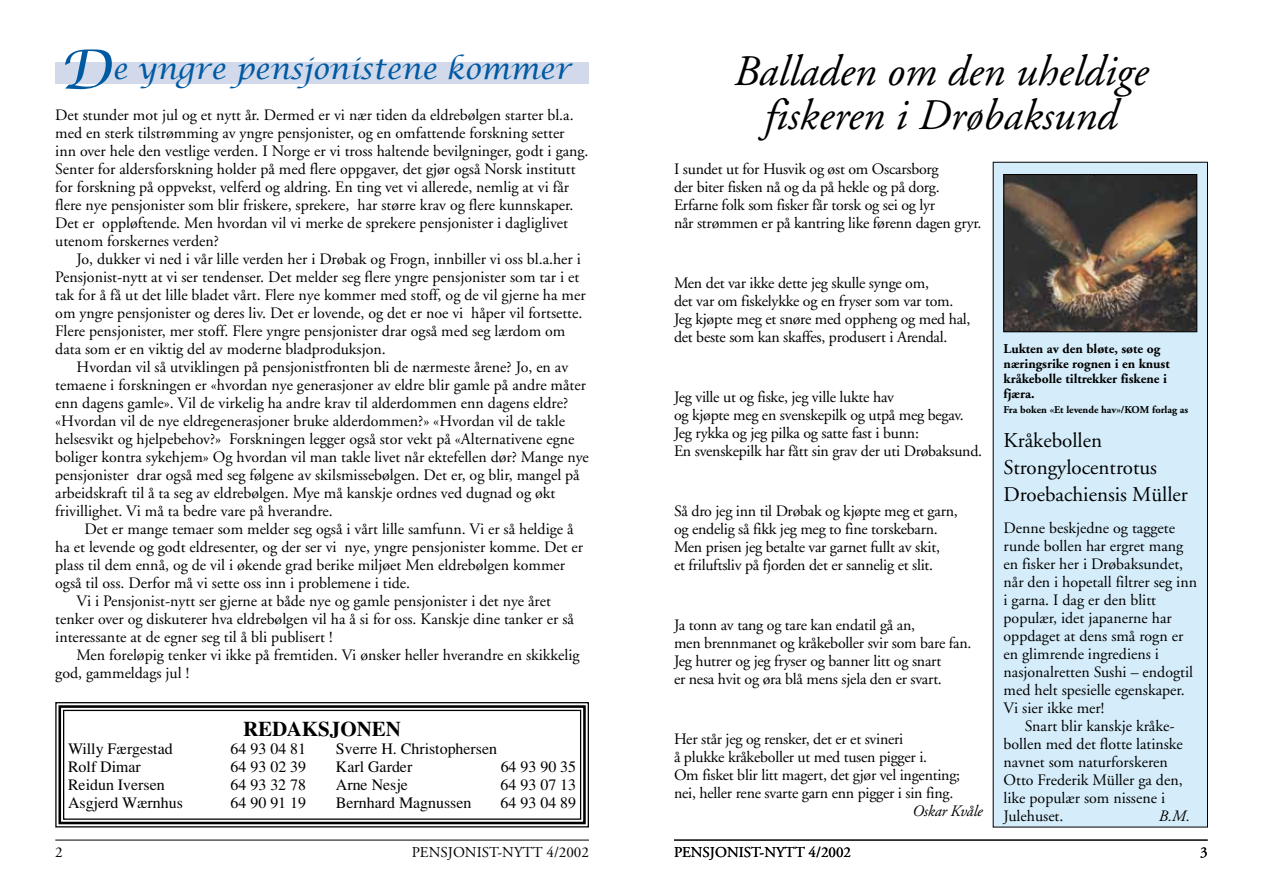
<style>
.page{position:relative;width:1263px;height:893px;background:#fff}
.page>*{position:absolute;margin:0;border:0;box-sizing:border-box;transform-origin:0 0}
.t1{font:italic 43.5px/43.5px "Adobe Garamond";color:#000;text-align:center}
.t2{font:italic 28.5px "Lucida Calligraphy";color:#005aa1}
.t3{font:21px/27px "Adobe Garamond";color:#000}
.t4{font:700 21px "Times";color:#000}
.t5{font:15.9px/18px "Adobe Garamond";color:#000}
.t6{font:15.9px "Times";color:#000}
.t7{font:italic 15.9px "Adobe Garamond";letter-spacing:-.015em;color:#000}
.t8{font:15px "Adobe Garamond";color:#000}
.t9{font:700 13.5px/15px "Adobe Garamond";color:#000}
.t10{font:700 10.5px "Adobe Garamond";color:#000}
.s1{font-size:54px}
</style>
<div class="page">
<div style="left:993px;top:162px;width:214px;height:665px;background:#d5edfa"></div>
<div style="left:993px;top:162px;width:215px;height:665px;border:1px solid #000"></div>
<hr style="left:674px;top:840px;width:534px;height:1px;background:#000">
<hr style="left:55px;top:840px;width:534px;height:1px;background:#000">
<svg style="left:55px;top:702px;width:534px;height:126px"></svg>
<div style="left:58px;top:705px;width:528px;height:119px;border:3px solid #000"></div>
<div style="left:63px;top:710px;width:518px;height:110px;border:1px solid #000"></div>
<div style="left:55px;top:63px;width:534px;height:21px;background:#d2d9eb"></div>
<img style="left:1005px;top:176px;width:190px;height:154px">
<div style="left:1003px;top:174px;width:194px;height:158px;border:1px solid #000"></div>
<h2 class="t2" style="left:60px;top:52px;width:513px"><span class="s1">D</span>e yngre pensjonistene kommer</h2>
<p class="t5" style="left:55px;top:106px;width:535px">Det stunder mot jul og et nytt år. Dermed er vi nær tiden da eldrebølgen starter bl.a. med en sterk tilstrømming av yngre pensjonister, og en omfattende forskning setter inn over hele den vestlige verden. I Norge er vi tross haltende bevilgninger, godt i gang.<br>Senter for aldersforskning holder på med flere oppgaver, det gjør også Norsk institutt for forskning på oppvekst, velferd og aldring. En ting vet vi allerede, nemlig at vi får flere nye pensjonister som blir friskere, sprekere, har større krav og flere kunnskaper.<br>Det er oppløftende. Men hvordan vil vi merke de sprekere pensjonister i dagliglivet utenom forskernes verden?</p>
<p class="t5" style="left:55px;top:250px;width:532px;text-indent:21px">Jo, dukker vi ned i vår lille verden her i Drøbak og Frogn, innbiller vi oss bl.a.her i Pensjonist-nytt at vi ser tendenser. Det melder seg flere yngre pensjonister som tar i et tak for å få ut det lille bladet vårt. Flere nye kommer med stoff, og de vil gjerne ha mer om yngre pensjonister og deres liv. Det er lovende, og det er noe vi håper vil fortsette.<br>Flere pensjonister, mer stoff. Flere yngre pensjonister drar også med seg lærdom om data som er en viktig del av moderne bladproduksjon.</p>
<p class="t5" style="left:55px;top:358px;width:535px;text-indent:21px">Hvordan vil så utviklingen på pensjonistfronten bli de nærmeste årene? Jo, en av temaene i forskningen er «hvordan nye generasjoner av eldre blir gamle på andre måter enn dagens gamle». Vil de virkelig ha andre krav til alderdommen enn dagens eldre? «Hvordan vil de nye eldregenerasjoner bruke alderdommen?» «Hvordan vil de takle helsesvikt og hjelpebehov?» Forskningen legger også stor vekt på «Alternativene egne boliger kontra sykehjem» Og hvordan vil man takle livet når ektefellen dør? Mange nye pensjonister drar også med seg følgene av skilsmissebølgen. Det er, og blir, mangel på arbeidskraft til å ta seg av eldrebølgen. Mye må kanskje ordnes ved dugnad og økt frivillighet. Vi må ta bedre vare på hverandre.</p>
<p class="t5" style="left:84px;top:520px;width:491px">Det er mange temaer som melder seg også i vårt lille samfunn. Vi er så heldige å</p>
<p class="t5" style="left:55px;top:538px;width:529px">ha et levende og godt eldresenter, og der ser vi nye, yngre pensjonister komme. Det er</p>
<p class="t5" style="left:55px;top:556px;width:511px">plass til dem ennå, og de vil i økende grad berike miljøet Men eldrebølgen kommer</p>
<p class="t5" style="left:55px;top:574px;width:356px">også til oss. Derfor må vi sette oss inn i problemene i tide.</p>
<p class="t5" style="left:77px;top:592px;width:476px">Vi i Pensjonist-nytt ser gjerne at både nye og gamle pensjonister i det nye året</p>
<p class="t5" style="left:55px;top:610px;width:520px">tenker over og diskuterer hva eldrebølgen vil ha å si for oss. Kanskje dine tanker er så</p>
<p class="t5" style="left:55px;top:628px;width:279px">interessante at de egner seg til å bli publisert !</p>
<p class="t5" style="left:77px;top:646px;width:505px">Men foreløpig tenker vi ikke på fremtiden. Vi ønsker heller hverandre en skikkelig</p>
<p class="t5" style="left:55px;top:664px;width:135px">god, gammeldags jul !</p>
<h3 class="t4" style="left:243px;top:717px;width:159px">REDAKSJONEN</h3>
<p class="t6" style="left:68px;top:740px;width:106px">Willy Færgestad</p>
<p class="t6" style="left:231px;top:740px;width:77px">64 93 04 81</p>
<p class="t6" style="left:336px;top:740px;width:163px">Sverre H. Christophersen</p>
<p class="t6" style="left:68px;top:758px;width:74px">Rolf Dimar</p>
<p class="t6" style="left:231px;top:758px;width:77px">64 93 02 39</p>
<p class="t6" style="left:336px;top:758px;width:78px">Karl Garder</p>
<p class="t6" style="left:501px;top:758px;width:77px">64 93 90 35</p>
<p class="t6" style="left:68px;top:776px;width:98px">Reidun Iversen</p>
<p class="t6" style="left:231px;top:776px;width:77px">64 93 32 78</p>
<p class="t6" style="left:336px;top:776px;width:73px">Arne Nesje</p>
<p class="t6" style="left:501px;top:776px;width:77px">64 93 07 13</p>
<p class="t6" style="left:68px;top:794px;width:116px">Asgjerd Wærnhus</p>
<p class="t6" style="left:231px;top:794px;width:77px">64 90 91 19</p>
<p class="t6" style="left:336px;top:794px;width:137px">Bernhard Magnussen</p>
<p class="t6" style="left:501px;top:794px;width:77px">64 93 04 89</p>
<h1 class="t1" style="left:734px;top:51px;width:416px">Balladen om den uheldige fiskeren i Drøbaksund</h1>
<p class="t5" style="left:674px;top:160px;width:309px">I sundet ut for Husvik og øst om Oscarsborg<br>der biter fisken nå og da på hekle og på dorg.<br>Erfarne folk som fisker får torsk og sei og lyr<br>når strømmen er på kantring like førenn dagen gryr.</p>
<p class="t5" style="left:674px;top:274px;width:298px">Men det var ikke dette jeg skulle synge om,<br>det var om fiskelykke og en fryser som var tom.<br>Jeg kjøpte meg et snøre med oppheng og med hal, det beste som kan skaffes, produsert i Arendal.</p>
<p class="t5" style="left:674px;top:388px;width:310px">Jeg ville ut og fiske, jeg ville lukte hav<br>og kjøpte meg en svenskepilk og utpå meg begav.<br>Jeg rykka og jeg pilka og satte fast i bunn:<br>En svenskepilk har fått sin grav der uti Drøbaksund.</p>
<p class="t5" style="left:674px;top:502px;width:285px">Så dro jeg inn til Drøbak og kjøpte meg et garn, og endelig så fikk jeg meg to fine torskebarn.<br>Men prisen jeg betalte var garnet fullt av skit,<br>et friluftsliv på fjorden det er sannelig et slit.</p>
<p class="t5" style="left:674px;top:616px;width:299px">Ja tonn av tang og tare kan endatil gå an,<br>men brennmanet og kråkeboller svir som bare fan.<br>Jeg hutrer og jeg fryser og banner litt og snart<br>er nesa hvit og øra blå mens sjela den er svart.</p>
<p class="t5" style="left:674px;top:730px;width:288px">Her står jeg og rensker, det er et svineri<br>å plukke kråkeboller ut med tusen pigger i.<br>Om fisket blir litt magert, det gjør vel ingenting; nei, heller rene svarte garn enn pigger i sin fing.</p>
<p class="t7" style="left:913px;top:802px;width:71px">Oskar Kvåle</p>
<p class="t9" style="left:1003px;top:341px;width:168px">Lukten av den bløte, søte og næringsrike rognen i en knust kråkebolle tiltrekker fiskene i fjæra.</p>
<p class="t10" style="left:1003px;top:404px;width:186px">Fra boken «Et levende hav»/KOM forlag as</p>
<h3 class="t3" style="left:1003px;top:428px;width:186px">Kråkebollen<br>Strongylocentrotus<br>Droebachiensis Müller</h3>
<p class="t5" style="left:1003px;top:520px;width:195px">Denne beskjedne og taggete runde bollen har ergret mang en fisker her i Drøbaksundet, når den i hopetall filtrer seg inn i garna. I dag er den blitt populær, idet japanerne har oppdaget at dens små rogn er en glimrende ingrediens i nasjonalretten Sushi – endogtil med helt spesielle egenskaper.<br>Vi sier ikke mer!</p>
<p class="t5" style="left:1003px;top:718px;width:181px;text-indent:21px">Snart blir kanskje kråke&shy;bollen med det flotte latinske navnet som naturforskeren<br>Otto Frederik Müller ga den, like populær som nissene i<br>Julehuset.</p>
<p class="t7" style="left:1159px;top:808px;width:33px">B.M.</p>
<p class="t8" style="left:55px;top:844px;width:9px">2</p>
<p class="t8" style="left:412px;top:844px;width:179px">PENSJONIST-NYTT 4/2002</p>
<p class="t8" style="left:674px;top:844px;width:179px">PENSJONIST-NYTT 4/2002</p>
<p class="t8" style="left:1200px;top:844px;width:9px">3</p>
</div>
